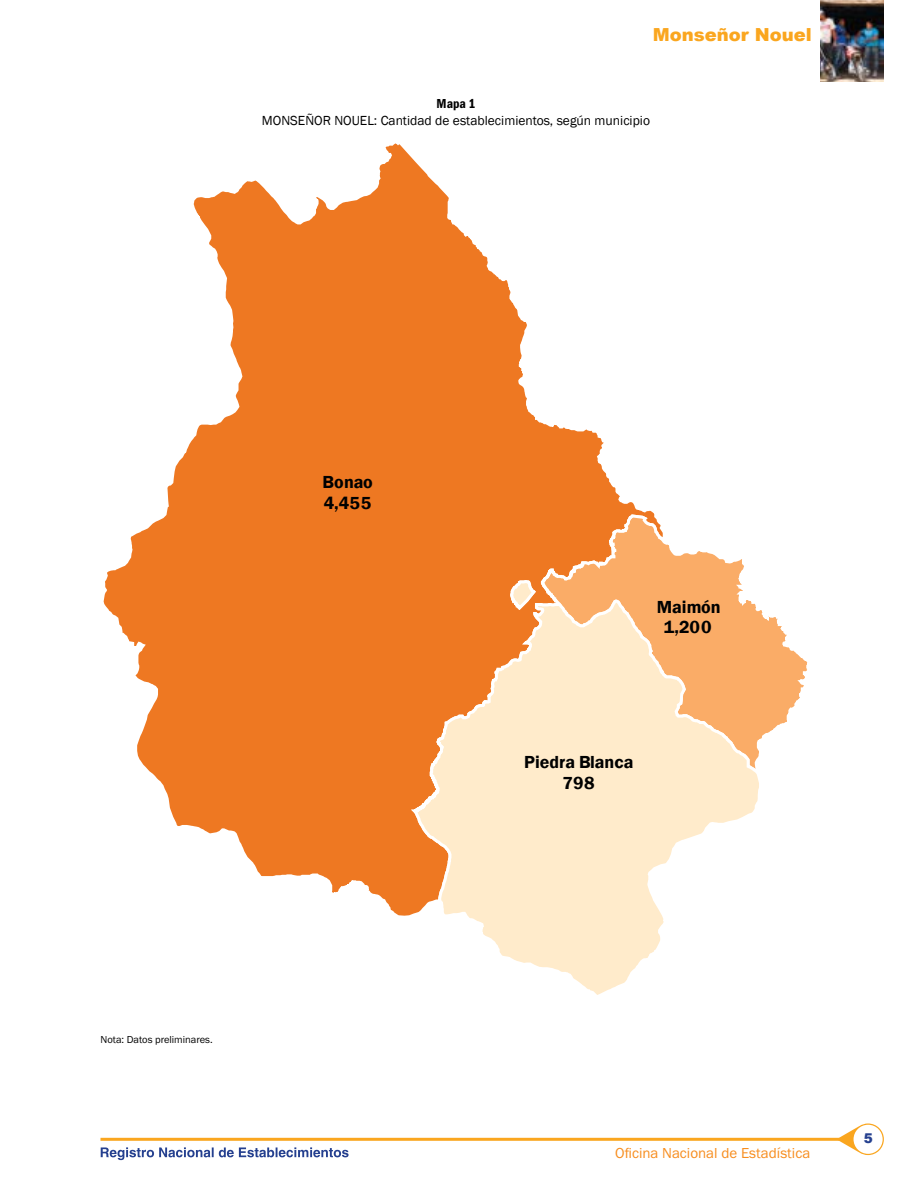
<style>
.page{position:relative;width:918px;height:1188px;background:#fff}
.page>*{position:absolute;margin:0;border:0;box-sizing:border-box;transform-origin:0 0}
.t1{font:600 18px/20.4px "Franklin Gothic";color:#000101;text-align:center}
.t2{font:900 18px "Arial";color:#faa61f}
.t3{font:15px "Franklin Got Itc TOT Boo";color:#f78d1e}
.t4{font:13.5px "Franklin Gothic";color:#000}
.t5{font:13.5px "Franklin Got Itc TOT Dem Con";color:#000}
.t6{font:900 13.5px "Arial";color:#25408f}
.t7{font:10.5px "Franklin Got Itc TOT Boo";color:#000}
</style>
<div class="page">
<img style="left:820px;top:0;width:64px;height:82px">
<svg style="left:101px;top:1147px;width:248px;height:13px"></svg>
<svg style="left:836px;top:1124px;width:48px;height:31px"></svg>
<hr style="left:101px;top:1138px;width:738px;height:3px;background:#faa61f">
<svg style="left:103px;top:143px;width:549px;height:773px"></svg>
<svg style="left:539px;top:512px;width:269px;height:223px"></svg>
<svg style="left:408px;top:578px;width:356px;height:417px"></svg>
<h1 class="t2" style="left:653px;top:21px;width:161px">Monseñor Nouel</h1>
<p class="t5" style="left:437px;top:96px;width:40px">Mapa 1</p>
<p class="t4" style="left:262px;top:112px;width:390px">MONSEÑOR NOUEL: Cantidad de establecimientos, según municipio</p>
<h1 class="t1" style="left:322px;top:472px;width:52px;text-align:left">Bonao<br>4,455</h1>
<p class="t7" style="left:100px;top:1034px;width:114px">Nota: Datos preliminares.</p>
<h1 class="t1" style="left:657px;top:597px;width:65px">Maimón<br>1,200</h1>
<h1 class="t1" style="left:524px;top:752px;width:111px">Piedra Blanca<br>798</h1>
<p class="t3" style="left:615px;top:1144px;width:196px">Oficina Nacional de Estadística</p>
<p class="t6" style="left:864px;top:1129px;width:11px">5</p>
</div>
